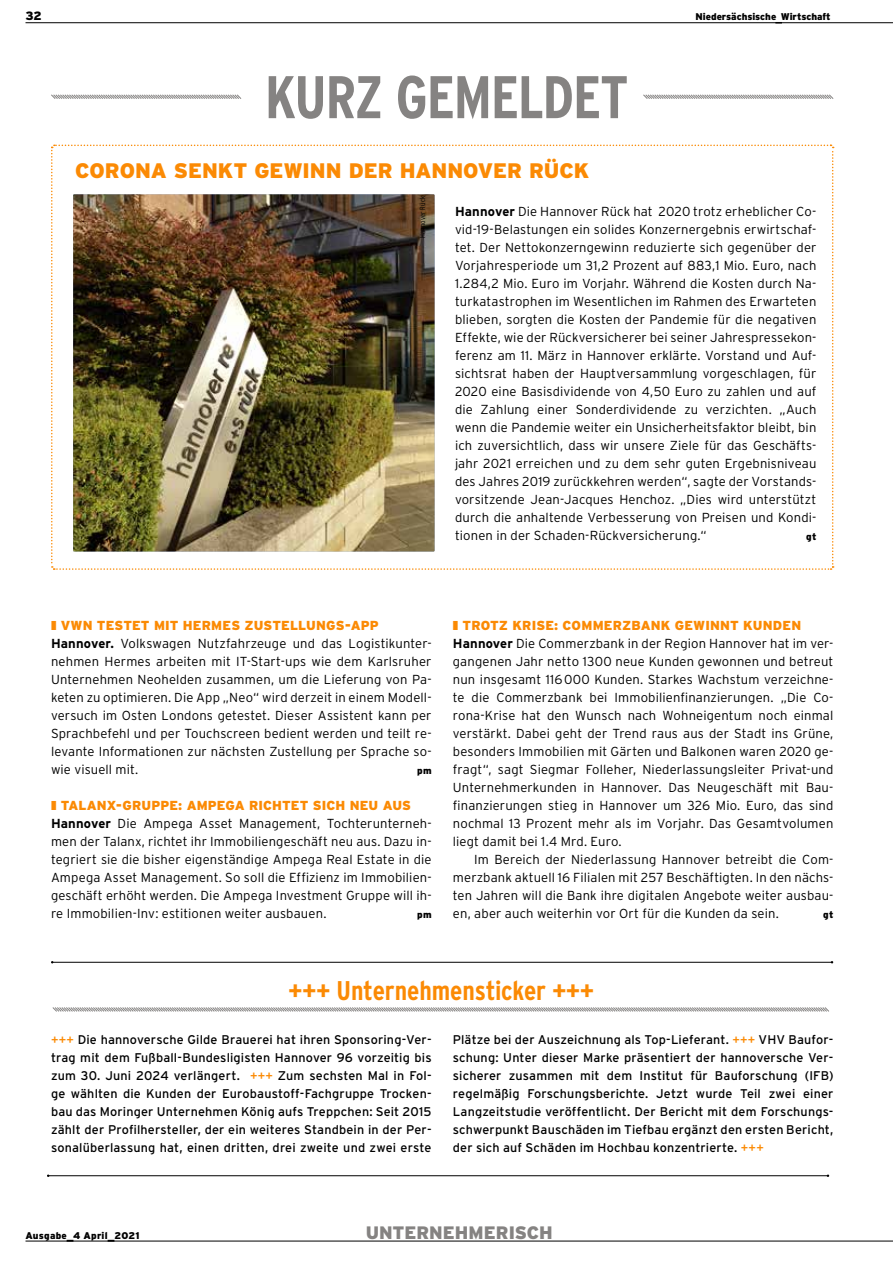
<style>
.page{position:relative;width:893px;height:1263px;background:#fff}
.page>*{position:absolute;margin:0;border:0;box-sizing:border-box;transform-origin:0 0}
.t1{font:700 condensed 60px "Interstate";letter-spacing:-.025em;color:#858382}
.t2{font:700 condensed 27px "Interstate";color:#fb8a04}
.t3{font:900 21px "Interstate";color:#fb8a04}
.t4{font:900 18px "Interstate";color:#858382}
.t5{font:300 13.05px/18px "Interstate";letter-spacing:.01em;color:#000}
.t6{font:12.6px/18px "Interstate";letter-spacing:.01em;color:#000;text-align:justify}
.t7{font:900 12px "Interstate";color:#000}
.t8{font:900 9.75px "Interstate";color:#000}
.t9{font:900 9.75px "Interstate";letter-spacing:.02em;color:#000}
.t10{font:300 condensed 7.5px "Interstate";letter-spacing:.025em;color:#000}
.s1{font-weight:700}
.s2{color:#fb8a04}
.s3{font-weight:900;color:#fb8a04}
.s4{font-size:13.5px}
</style>
<div class="page">
<svg style="left:51px;top:144px;width:783px;height:426px"></svg>
<img style="left:73px;top:194px;width:362px;height:357px">
<svg style="left:47px;top:961px;width:787px;height:216px"></svg>
<svg style="left:51px;top:94px;width:191px;height:5px"></svg>
<svg style="left:643px;top:94px;width:191px;height:5px"></svg>
<hr style="left:26px;top:1241px;width:867px;height:1px;background:#000">
<hr style="left:26px;top:22px;width:867px;height:1px;background:#000">
<p class="t7" style="left:26px;top:9px;width:18px">32</p>
<h1 class="t1" style="left:265px;top:61px;width:365px">Kurz gemeldet</h1>
<h3 class="t3" style="left:75px;top:158px;width:516px">CORONA SENKT GEWINN DER HANNOVER RÜCK</h3>
<p class="t8" style="left:695px;top:11px;width:137px">NIEDERSÄCHSISCHE WIRTSCHAFT</p>
<p class="t10" style="left:418px;top:238px;width:44px;rotate:-90deg">Hannover Rück</p>
<p class="t5" style="left:455px;top:202px;width:363px;text-align:justify"><span class="s1">Hannover</span> Die Hannover Rück hat 2020 trotz erheblicher Co&shy;vid-19-Belastungen ein solides Konzernergebnis erwirtschaf&shy;tet. Der Nettokonzerngewinn reduzierte sich gegenüber der Vorjahresperiode um 31,2 Prozent auf 883,1 Mio. Euro, nach 1.284,2 Mio. Euro im Vorjahr. Während die Kosten durch Na&shy;turkatastrophen im Wesentlichen im Rahmen des Erwarteten blieben, sorgten die Kosten der Pandemie für die negativen Effekte, wie der Rückversicherer bei seiner Jahrespressekon&shy;ferenz am 11. März in Hannover erklärte. Vorstand und Auf&shy;sichtsrat haben der Hauptversammlung vorgeschlagen, für 2020 eine Basisdividende von 4,50 Euro zu zahlen und auf die Zahlung einer Sonderdividende zu verzichten. „Auch wenn die Pandemie weiter ein Unsicherheitsfaktor bleibt, bin ich zuversichtlich, dass wir unsere Ziele für das Geschäfts&shy;jahr 2021 erreichen und zu dem sehr guten Ergebnisniveau des Jahres 2019 zurückkehren werden“, sagte der Vorstands&shy;vorsitzende Jean-Jacques Henchoz. „Dies wird unterstützt durch die anhaltende Verbesserung von Preisen und Kondi&shy;tionen in der Schaden-Rückversicherung.“</p>
<p class="t8" style="left:806px;top:531px;width:12px">GT</p>
<p class="t5" style="left:51px;top:616px;width:382px"><span class="s2">❚</span> <span class="s3">VWN TESTET MIT HERMES ZUSTELLU NGS-APP </span><span class="s1">Hannover.</span> Volkswagen Nutzfahrzeuge und das Logistikunter&shy;nehmen Hermes arbeiten mit IT-Start-ups wie dem Karlsruher Unternehmen Neohelden zusammen, um die Lieferung von Pa&shy;keten zu optimieren. Die App „Neo“ wird derzeit in einem Modell&shy;versuch im Osten Londons getestet. Dieser Assistent kann per Sprachbefehl und per Touchscreen bedient werden und teilt re&shy;levante Informationen zur nächsten Zustellung per Sprache so&shy;wie visuell mit.</p>
<p class="t8" style="left:417px;top:765px;width:16px">PM</p>
<p class="t5" style="left:51px;top:796px;width:382px"><span class="s2">❚</span> <span class="s3">TALANX-GRU PPE: AMPEGA RICHTET SICH NEU AUS </span><span class="s1">Hannover</span> Die Ampega Asset Management, Tochterunterneh&shy;men der Talanx, richtet ihr Immobiliengeschäft neu aus. Dazu in&shy;tegriert sie die bisher eigenständige Ampega Real Estate in die Ampega Asset Management. So soll die Effizienz im Immobilien&shy;geschäft erhöht werden. Die Ampega Investment Gruppe will ih&shy;re Immobilien-Inv: estitionen weiter ausbauen.</p>
<p class="t8" style="left:417px;top:909px;width:16px">PM</p>
<p class="t5" style="left:453px;top:616px;width:382px"><span class="s2">❚</span> <span class="s3">TROTZ KRISE: COMMERZBANK GEWINNT KUNDEN </span><span class="s1">Hannover</span> Die Commerzbank in der Region Hannover hat im ver&shy;gangenen Jahr netto 1300 neue Kunden gewonnen und betreut nun insgesamt 116000 Kunden. Starkes Wachstum verzeichne&shy;te die Commerzbank bei Immobilienfinanzierungen. „Die Co&shy;rona-Krise hat den Wunsch nach Wohneigentum noch einmal verstärkt. Dabei geht der Trend raus aus der Stadt ins Grüne, besonders Immobilien mit Gärten und Balkonen waren 2020 ge&shy;fragt“, sagt Siegmar Folleher, Niederlassungsleiter Privat-und Unternehmerkunden in Hannover. Das Neugeschäft mit Bau&shy;finanzierungen stieg in Hannover um 326 Mio. Euro, das sind nochmal 13 Prozent mehr als im Vorjahr. Das Gesamtvolumen liegt damit bei 1.4 Mrd. Euro.</p>
<p class="t5" style="left:453px;top:850px;width:382px;text-align:justify;text-indent:21px">Im Bereich der Niederlassung Hannover betreibt die Com&shy;merzbank aktuell 16 Filialen mit 257 Beschäftigten. In den nächs&shy;ten Jahren will die Bank ihre digitalen Angebote weiter ausbau&shy;en, aber auch weiterhin vor Ort für die Kunden da sein.</p>
<p class="t8" style="left:823px;top:909px;width:12px">GT</p>
<h2 class="t2" style="left:289px;top:974px;width:307px">+++ Unternehmensticker +++</h2>
<p class="t6" style="left:51px;top:1030px;width:382px"><span class="s2">+++</span> Die hannoversche Gilde Brauerei hat ihren Sponsoring-Ver&shy;trag mit dem Fußball-Bundesligisten Hannover 96 vorzeitig bis zum 30. Juni 2024 verlängert. <span class="s2">+++</span> Zum sechsten Mal in Fol&shy;ge wählten die Kunden der Eurobaustoff-Fachgruppe Trocken&shy;bau das Moringer Unternehmen König aufs Treppchen: Seit 2015 zählt der Profilhersteller, der ein weiteres Standbein in der Per&shy;sonalüberlassung hat, einen dritten, drei zweite und zwei erste</p>
<p class="t6" style="left:453px;top:1030px;width:382px">Plätze bei der Auszeichnung als Top-Lieferant. <span class="s2">+++</span> VHV Baufor&shy;schung: Unter dieser Marke präsentiert der hannoversche Ver&shy;sicherer zusammen mit dem Institut für Bauforschung (IFB) regelmäßig Forschungsberichte. Jetzt wurde Teil zwei einer Langzeitstudie veröffentlicht. Der Bericht mit dem Forschungs&shy;schwerpunkt Bauschäden im Tiefbau ergänzt den ersten Bericht, der sich auf Schäden im Hochbau konzentrierte. <span class="s2">+++</span></p>
<p class="t9" style="left:26px;top:1230px;width:115px">AUSGABE<span class="s4">_</span>4 APRIL<span class="s4">_</span>2021</p>
<h3 class="t4" style="left:366px;top:1221px;width:189px">UNTERNEHMERISCH</h3>
</div>
